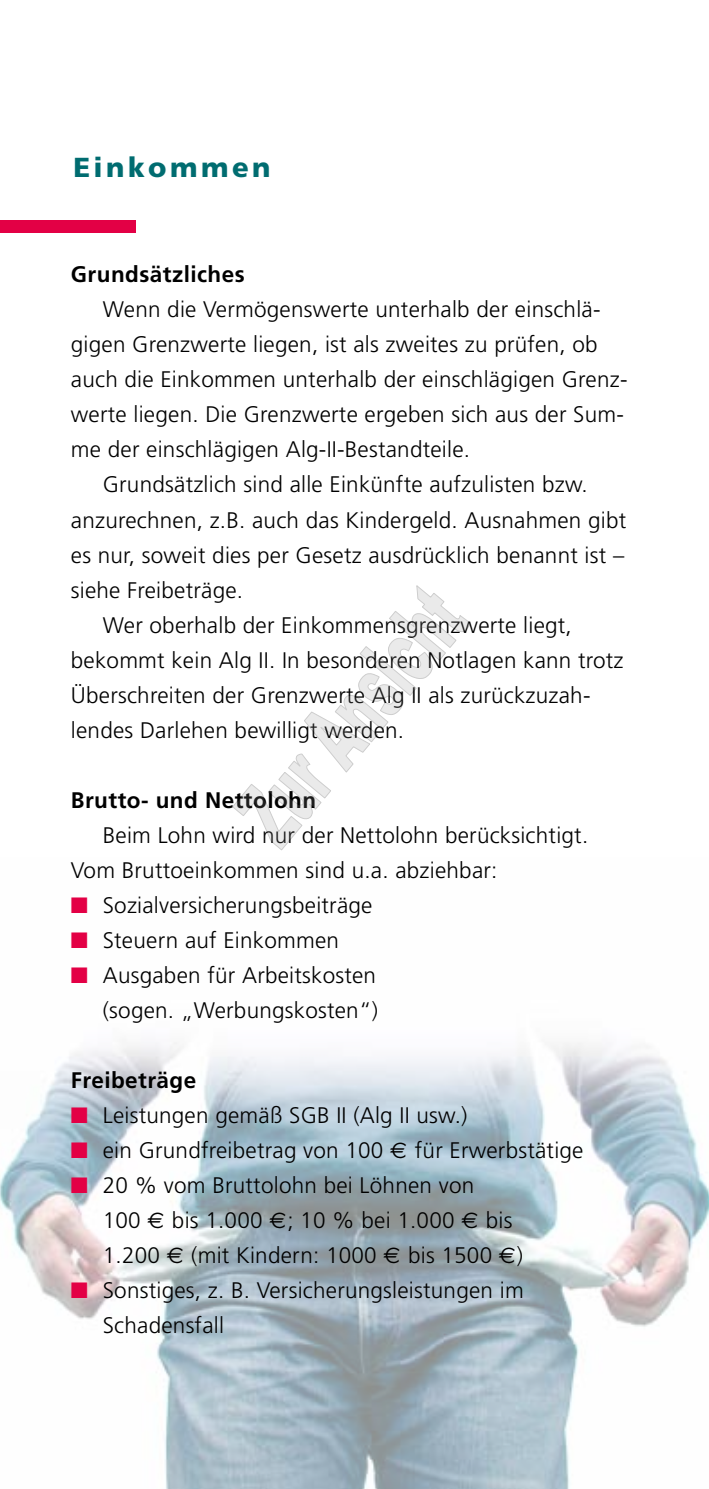
<style>
.page{position:relative;width:709px;height:1489px;background:#fff}
.page>*{position:absolute;margin:0;border:0;box-sizing:border-box;transform-origin:0 0}
.t1{font:900 27.5px "Frutiger";letter-spacing:.125em;color:#006c70}
.t2{font:300 22.5px/35px "Frutiger";letter-spacing:.01em;color:#000}
.t3{font:700 22.5px "Frutiger";letter-spacing:.02em;color:#000}
.s1{color:#e30045}
.s2{font-family:"Euro Sans";font-weight:400}
</style>
<div class="page">
<img style="left:0;top:1042px;width:709px;height:446px">
<div style="left:0;top:220px;width:136px;height:12px;background:#e30045"></div>
<svg style="left:232px;top:585px;width:239px;height:266px"></svg>
<p class="t1" style="left:73px;top:151px;width:199px">Einkommen</p>
<p class="t3" style="left:71px;top:261px;width:175px">Grundsätzliches</p>
<p class="t2" style="left:103px;top:292px;width:499px">Wenn die Vermögenswerte unterhalb der einschlä-</p>
<p class="t2" style="left:71px;top:327px;width:528px">gigen Grenzwerte liegen, ist als zweites zu prüfen, ob</p>
<p class="t2" style="left:71px;top:362px;width:558px">auch die Einkommen unterhalb der einschlägigen Grenz-</p>
<p class="t2" style="left:71px;top:397px;width:554px">werte liegen. Die Grenzwerte ergeben sich aus der Sum-</p>
<p class="t2" style="left:71px;top:432px;width:401px">me der einschlägigen Alg-II-Bestandteile.</p>
<p class="t2" style="left:103px;top:467px;width:486px">Grundsätzlich sind alle Einkünfte aufzulisten bzw.</p>
<p class="t2" style="left:71px;top:502px;width:557px">anzurechnen, z.B. auch das Kindergeld. Ausnahmen gibt</p>
<p class="t2" style="left:71px;top:537px;width:555px">es nur, soweit dies per Gesetz ausdrücklich benannt ist –</p>
<p class="t2" style="left:71px;top:572px;width:174px">siehe Freibeträge.</p>
<p class="t2" style="left:103px;top:607px;width:470px">Wer oberhalb der Einkommensgrenzwerte liegt,</p>
<p class="t2" style="left:71px;top:642px;width:554px">bekommt kein Alg II. In besonderen Notlagen kann trotz</p>
<p class="t2" style="left:71px;top:677px;width:521px">Überschreiten der Grenzwerte Alg II als zurückzuzah-</p>
<p class="t2" style="left:71px;top:712px;width:335px">lendes Darlehen bewilligt werden.</p>
<p class="t3" style="left:71px;top:786px;width:247px">Brutto- und Nettolohn</p>
<p class="t2" style="left:71px;top:817px;width:519px;text-indent:32px">Beim Lohn wird nur der Nettolohn berücksichtigt.<br>Vom Bruttoeinkommen sind u.a. abziehbar:</p>
<p class="t2" style="left:71px;top:887px;width:303px"><span class="s1">■</span> Sozialversicherungsbeiträge</p>
<p class="t2" style="left:71px;top:922px;width:270px"><span class="s1">■</span> Steuern auf Einkommen</p>
<p class="t2" style="left:71px;top:957px;width:308px;text-align:right"><span class="s1">■</span> Ausgaben für Arbeitskosten (sogen. „Werbungskosten“)</p>
<p class="t3" style="left:71px;top:1066px;width:127px">Freibeträge</p>
<p class="t2" style="left:71px;top:1097px;width:398px"><span class="s1">■</span> Leistungen gemäß SGB II (Alg II usw.)</p>
<p class="t2" style="left:71px;top:1132px;width:514px"><span class="s1">■</span> ein Grundfreibetrag von 100 <span class="s2">€</span> für Erwerbstätige</p>
<p class="t2" style="left:103px;top:1167px;width:422px;text-indent:-32px"><span class="s1">■</span> 20 % vom Bruttolohn bei Löhnen von<br>100 <span class="s2">€</span> bis 1.000 <span class="s2">€</span>; 10 % bei 1.000 <span class="s2">€</span> bis<br>1.200 <span class="s2">€</span> (mit Kindern: 1000 <span class="s2">€</span> bis 1500 <span class="s2">€</span>)</p>
<p class="t2" style="left:103px;top:1272px;width:422px;text-indent:-32px"><span class="s1">■</span> Sonstiges, z. B. Versicherungsleistungen im<br>Schadensfall</p>
</div>
